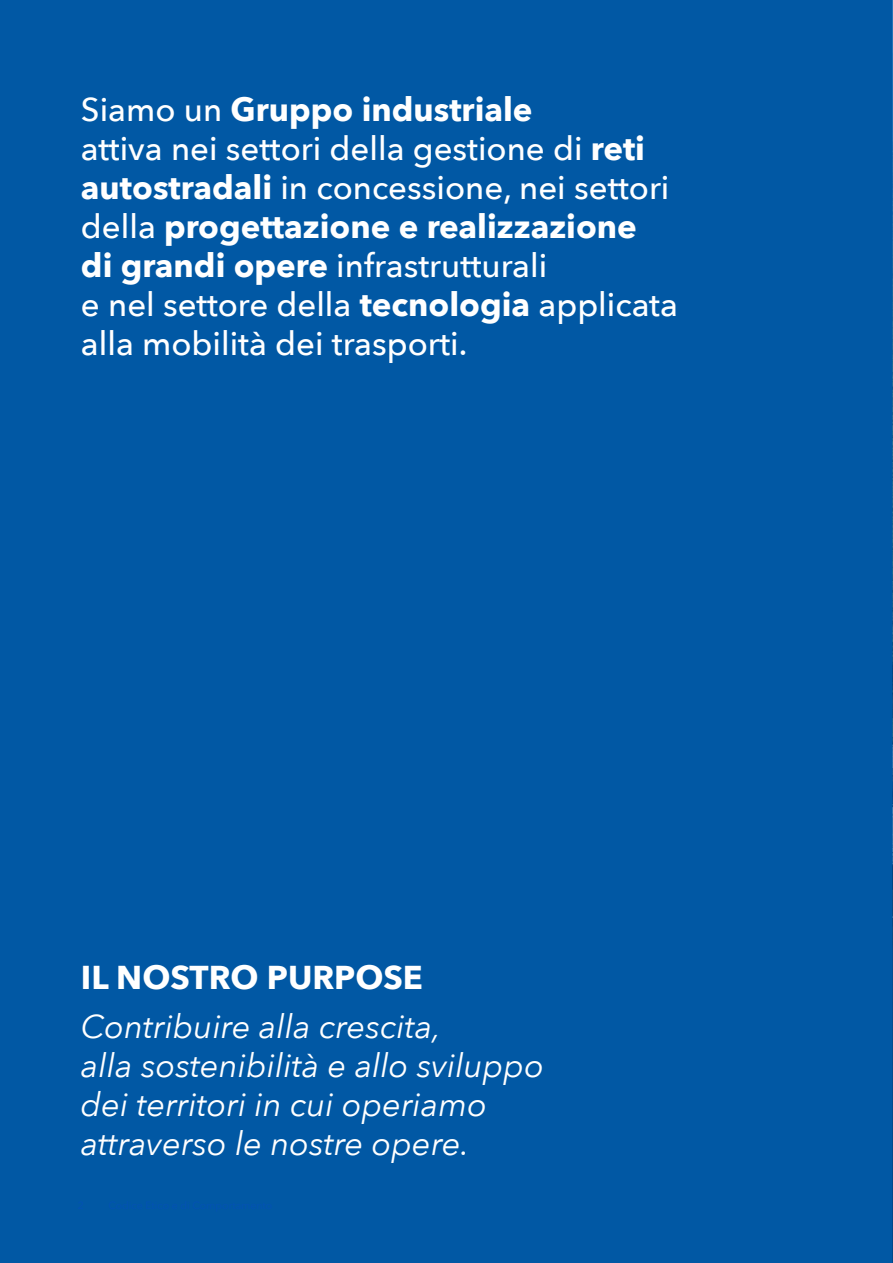
<style>
.page{position:relative;width:893px;height:1263px;background:#0158a4}
.page>*{position:absolute;margin:0;border:0;box-sizing:border-box;transform-origin:0 0}
.t1{font:500 33px/39px "Avenir Next";color:#fff}
.t2{font:italic 33px/39px "Avenir Next";color:#fff}
.t3{font:700 33px "Avenir Next";color:#fff}
.s1{font-weight:700}
</style>
<div class="page">
<img style="left:892px;top:0;width:1px;height:1263px">
<p class="t1" style="left:81px;top:89px;width:598px">Siamo un <span class="s1">Gruppo industriale<br></span>attiva nei settori della gestione di <span class="s1">reti autostradali</span> in concessione, nei settori della <span class="s1">progettazione e realizzazione<br>di grandi opere</span> infrastrutturali<br>e nel settore della <span class="s1">tecnologia</span> applicata alla mobilità dei trasporti.</p>
<p class="t3" style="left:81px;top:949px;width:344px">IL NOSTRO PURPOSE</p>
<p class="t2" style="left:81px;top:1006px;width:464px">Contribuire alla crescita,<br>alla sostenibilità e allo sviluppo dei territori in cui operiamo attraverso le nostre opere.</p>
</div>
